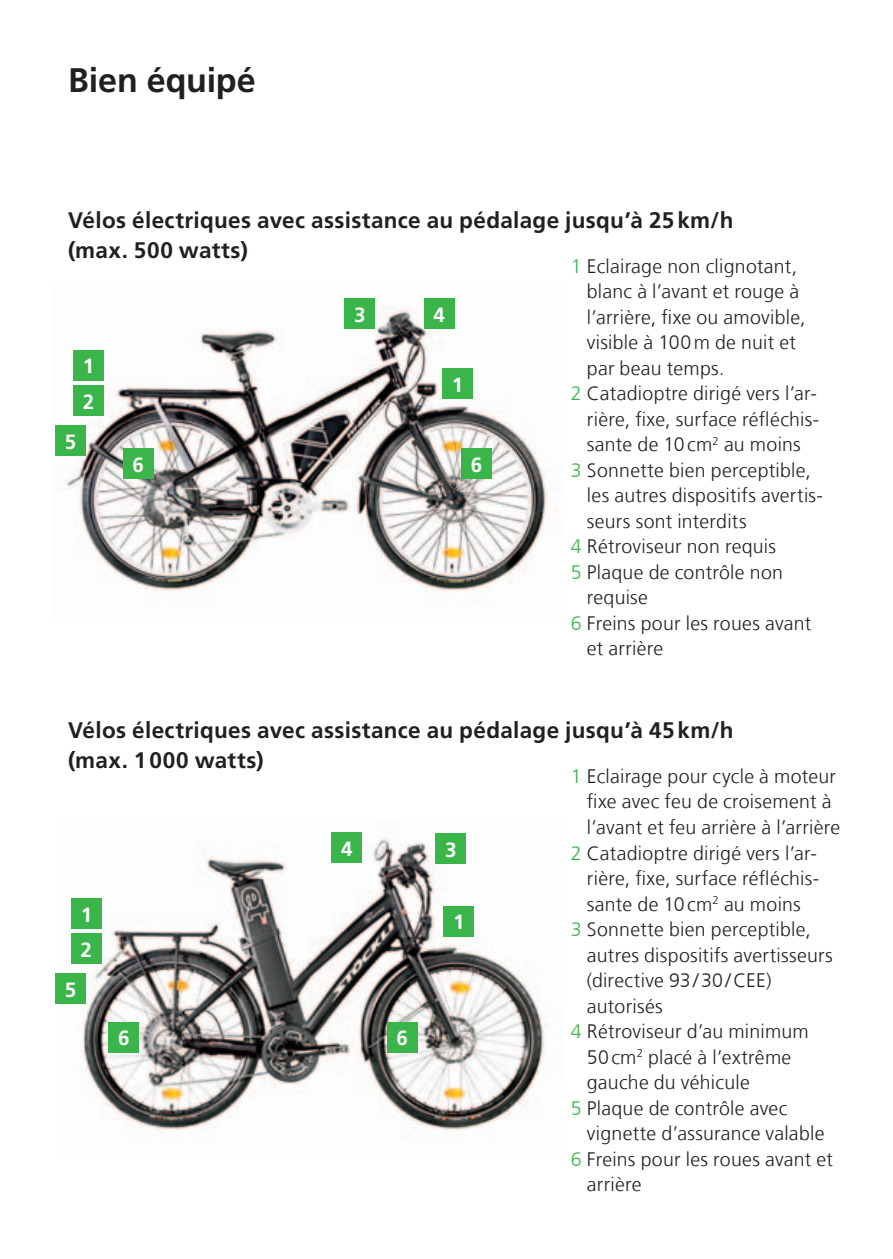
<style>
.page{position:relative;width:893px;height:1259px;background:#fff}
.page>*{position:absolute;margin:0;border:0;box-sizing:border-box;transform-origin:0 0}
._01_HAUPTTITEL{font:700 34.2px "Frutiger LT Com";letter-spacing:-.005em;color:#231f20}
._03_Grundtext{font:700 22.5px/30px "Frutiger LT Com";letter-spacing:.015em;color:#231f20}
._05_Untertitel{font:700 20.4px "Frutiger LT Com";color:#fff}
._03_Grundtext-2{font:300 19.5px/25.5px "Frutiger LT Com";letter-spacing:.015em;color:#231f20}
.s1{color:#3ab54a}
</style>
<div class="page">
<img style="left:55px;top:298px;width:502px;height:295px">
<div style="left:74px;top:350px;width:30px;height:30px;background:#3ab54a"></div>
<div style="left:74px;top:386px;width:30px;height:30px;background:#3ab54a"></div>
<div style="left:442px;top:369px;width:30px;height:30px;background:#3ab54a"></div>
<div style="left:56px;top:426px;width:30px;height:30px;background:#3ab54a"></div>
<div style="left:345px;top:298px;width:30px;height:30px;background:#3ab54a"></div>
<div style="left:123px;top:448px;width:30px;height:30px;background:#3ab54a"></div>
<div style="left:461px;top:448px;width:30px;height:30px;background:#3ab54a"></div>
<div style="left:424px;top:298px;width:30px;height:30px;background:#3ab54a"></div>
<img style="left:57px;top:832px;width:494px;height:308px">
<div style="left:71px;top:934px;width:30px;height:30px;background:#3ab54a"></div>
<div style="left:71px;top:898px;width:31px;height:30px;background:#3ab54a"></div>
<div style="left:444px;top:906px;width:30px;height:30px;background:#3ab54a"></div>
<div style="left:436px;top:833px;width:30px;height:30px;background:#3ab54a"></div>
<div style="left:332px;top:832px;width:30px;height:30px;background:#3ab54a"></div>
<div style="left:109px;top:1022px;width:30px;height:30px;background:#3ab54a"></div>
<div style="left:387px;top:1022px;width:30px;height:30px;background:#3ab54a"></div>
<div style="left:55px;top:974px;width:30px;height:30px;background:#3ab54a"></div>
<p class="_01_HAUPTTITEL" style="left:68px;top:60px;width:189px">Bien équipé</p>
<p class="_03_Grundtext" style="left:68px;top:205px;width:667px">Vélos électriques avec assistance au pédalage jusqu’à 25km/h (max. 500 watts)</p>
<p class="_03_Grundtext-2" style="left:587px;top:253px;width:220px;text-indent:-16px"><span class="s1">1</span> Eclairage non clignotant, blanc à l’avant et rouge à l’arrière, fixe ou amovible, visible à 100m de nuit et par beau temps.</p>
<p class="_03_Grundtext-2" style="left:587px;top:381px;width:234px;text-indent:-16px"><span class="s1">2</span> Catadioptre dirigé vers l’ar&shy;rière, fixe, surface réfléchis&shy;sante de 10cm<sup>2</sup> au moins</p>
<p class="_03_Grundtext-2" style="left:587px;top:457px;width:238px;text-indent:-16px"><span class="s1">3</span> Sonnette bien perceptible, les autres dispositifs avertis&shy;seurs sont interdits</p>
<p class="_03_Grundtext-2" style="left:571px;top:534px;width:207px"><span class="s1">4</span> Rétroviseur non requis</p>
<p class="_03_Grundtext-2" style="left:587px;top:559px;width:198px;text-indent:-16px"><span class="s1">5</span> Plaque de contrôle non requise</p>
<p class="_03_Grundtext-2" style="left:587px;top:610px;width:226px;text-indent:-16px"><span class="s1">6</span> Freins pour les roues avant et arrière</p>
<p class="_05_Untertitel" style="left:354px;top:303px;width:13px">3</p>
<p class="_05_Untertitel" style="left:433px;top:303px;width:13px">4</p>
<p class="_05_Untertitel" style="left:83px;top:354px;width:13px">1</p>
<p class="_05_Untertitel" style="left:83px;top:390px;width:13px">2</p>
<p class="_05_Untertitel" style="left:452px;top:373px;width:13px">1</p>
<p class="_05_Untertitel" style="left:65px;top:430px;width:13px">5</p>
<p class="_05_Untertitel" style="left:133px;top:453px;width:13px">6</p>
<p class="_05_Untertitel" style="left:471px;top:453px;width:13px">6</p>
<p class="_03_Grundtext" style="left:68px;top:715px;width:667px">Vélos électriques avec assistance au pédalage jusqu’à 45km/h (max. 1000 watts)</p>
<p class="_03_Grundtext-2" style="left:587px;top:763px;width:255px;text-indent:-16px"><span class="s1">1</span> Eclairage pour cycle à moteur fixe avec feu de croisement à l’avant et feu arrière à l’arrière</p>
<p class="_03_Grundtext-2" style="left:587px;top:840px;width:234px;text-indent:-16px"><span class="s1">2</span> Catadioptre dirigé vers l’ar&shy;rière, fixe, surface réfléchis&shy;sante de 10cm<sup>2</sup> au moins</p>
<p class="_03_Grundtext-2" style="left:587px;top:916px;width:247px;text-indent:-16px"><span class="s1">3</span> Sonnette bien perceptible, autres dispositifs avertisseurs (directive 93/30/CEE) autorisés</p>
<p class="_03_Grundtext-2" style="left:587px;top:1018px;width:223px;text-indent:-16px"><span class="s1">4</span> Rétroviseur d’au minimum<br>50cm<sup>2</sup> placé à l’extrême gauche du véhicule</p>
<p class="_03_Grundtext-2" style="left:587px;top:1095px;width:239px;text-indent:-16px"><span class="s1">5</span> Plaque de contrôle avec vignette d’assurance valable</p>
<p class="_03_Grundtext-2" style="left:587px;top:1146px;width:247px;text-indent:-16px"><span class="s1">6</span> Freins pour les roues avant et arrière</p>
<p class="_05_Untertitel" style="left:341px;top:836px;width:13px">4</p>
<p class="_05_Untertitel" style="left:445px;top:838px;width:13px">3</p>
<p class="_05_Untertitel" style="left:81px;top:902px;width:13px">1</p>
<p class="_05_Untertitel" style="left:453px;top:910px;width:13px">1</p>
<p class="_05_Untertitel" style="left:80px;top:938px;width:13px">2</p>
<p class="_05_Untertitel" style="left:65px;top:978px;width:13px">5</p>
<p class="_05_Untertitel" style="left:118px;top:1026px;width:13px">6</p>
<p class="_05_Untertitel" style="left:396px;top:1026px;width:13px">6</p>
</div>
